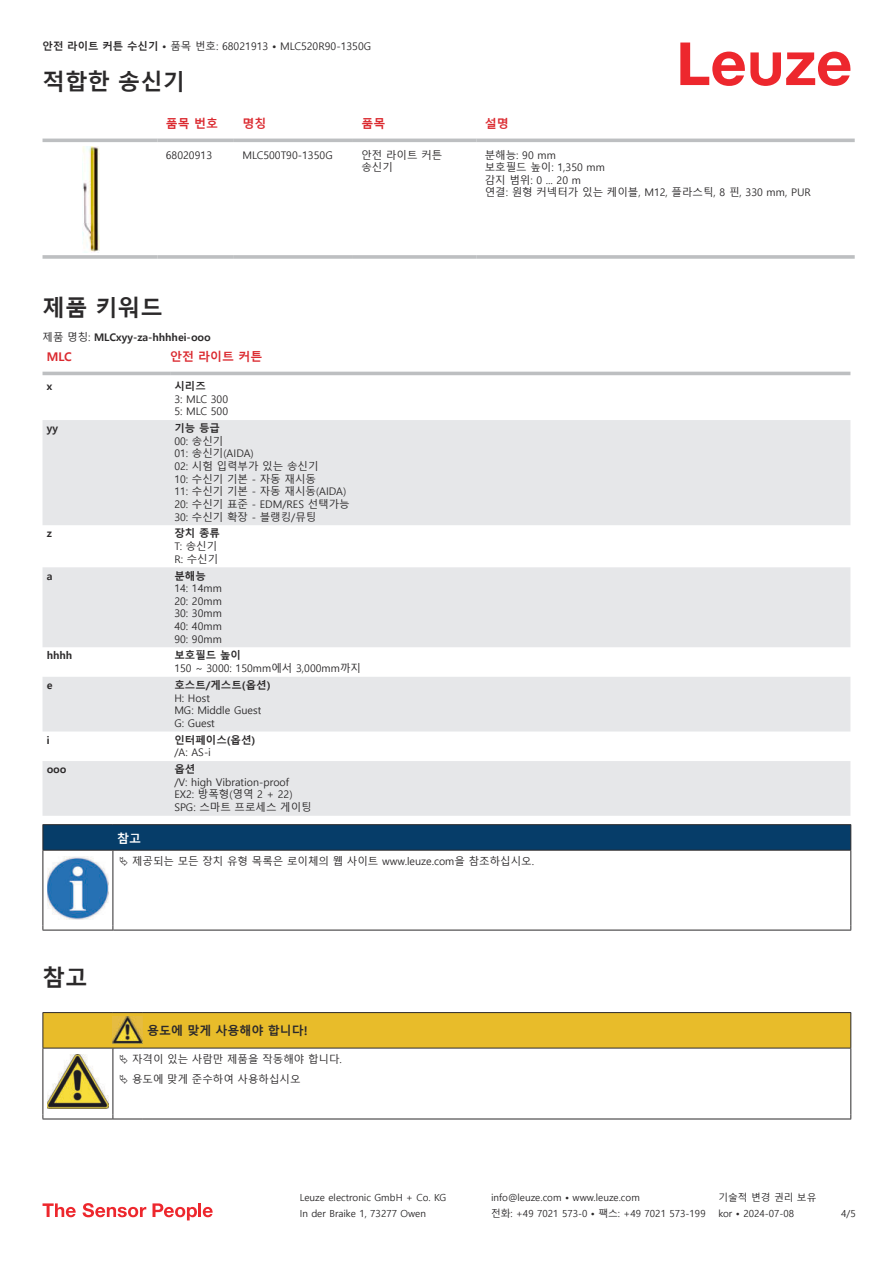
<style>
.page{position:relative;width:893px;height:1263px;background:#fff}
.page>*{position:absolute;margin:0;border:0;box-sizing:border-box;transform-origin:0 0}
.t1{font:700 22.5px "Malgun Gothic";color:#2b292a}
.t2{font:700 12px "Malgun Gothic";color:#db2a30}
.t3{font:700 12px "Malgun Gothic";color:#2b292a}
.t4{font:700 12px "Malgun Gothic";color:#fff}
.t5{font:10.5px/12.6px "Malgun Gothic";color:#2b292a}
.t6{font:700 10.5px "Malgun Gothic";color:#2b292a}
.t7{font:9.75px "Malgun Gothic";color:#2b292a}
.s1{font-weight:700}
.s2{font-weight:400}
</style>
<div class="page">
<svg style="left:680px;top:43px;width:170px;height:43px"></svg>
<svg style="left:43px;top:138px;width:812px;height:1px"></svg>
<hr style="left:43px;top:139px;width:114px;height:3px;background:#bdbfc1">
<hr style="left:157px;top:139px;width:77px;height:3px;background:#bdbfc1">
<hr style="left:234px;top:139px;width:119px;height:3px;background:#bdbfc1">
<hr style="left:353px;top:139px;width:123px;height:3px;background:#bdbfc1">
<hr style="left:476px;top:139px;width:379px;height:3px;background:#bdbfc1">
<svg style="left:43px;top:255px;width:114px;height:4px"></svg>
<hr style="left:157px;top:255px;width:77px;height:4px;background:#c7c8ca">
<hr style="left:234px;top:255px;width:119px;height:4px;background:#bdbfc1">
<svg style="left:353px;top:255px;width:123px;height:4px"></svg>
<hr style="left:476px;top:255px;width:379px;height:4px;background:#c7c8ca">
<img style="left:82px;top:146px;width:18px;height:107px">
<div style="left:43px;top:371px;width:807px;height:5px;background:#ebeced"></div>
<svg style="left:43px;top:420px;width:807px;height:396px;fill:#e6e7e9"></svg>
<hr style="left:43px;top:372px;width:127px;height:3px;background:#bdbfc1">
<hr style="left:170px;top:372px;width:680px;height:3px;background:#bdbfc1">
<svg style="left:43px;top:1203px;width:33px;height:14px"></svg>
<svg style="left:83px;top:1203px;width:63px;height:14px"></svg>
<svg style="left:153px;top:1203px;width:44px;height:17px"></svg>
<hr style="left:198px;top:1203px;width:3px;height:14px;background:#ed272d">
<svg style="left:203px;top:1207px;width:10px;height:10px"></svg>
<svg style="left:44px;top:851px;width:806px;height:79px"></svg>
<hr style="left:43px;top:824px;width:70px;height:1px;background:#2b292a">
<hr style="left:43px;top:850px;width:70px;height:1px;background:#2b292a">
<hr style="left:113px;top:824px;width:738px;height:1px;background:#2b292a">
<svg style="left:43px;top:825px;width:808px;height:25px"></svg>
<hr style="left:113px;top:850px;width:738px;height:1px;background:#2b292a">
<hr style="left:43px;top:850px;width:1px;height:75px;background:#2b292a">
<hr style="left:113px;top:850px;width:1px;height:75px;background:#2b292a">
<hr style="left:850px;top:850px;width:1px;height:75px;background:#2b292a">
<hr style="left:43px;top:930px;width:70px;height:1px;background:#2b292a">
<hr style="left:113px;top:930px;width:738px;height:1px;background:#2b292a">
<img style="left:47px;top:856px;width:61px;height:63px">
<div style="left:115px;top:851px;width:734px;height:20px;background:#fff"></div>
<hr style="left:43px;top:1048px;width:1px;height:66px;background:#2b292a">
<hr style="left:113px;top:1048px;width:1px;height:66px;background:#2b292a">
<hr style="left:850px;top:1048px;width:1px;height:66px;background:#2b292a">
<hr style="left:43px;top:1118px;width:70px;height:1px;background:#2b292a">
<hr style="left:113px;top:1118px;width:30px;height:1px;background:#2b292a">
<hr style="left:143px;top:1118px;width:708px;height:1px;background:#2b292a">
<img style="left:47px;top:1089px;width:61px;height:19px">
<svg style="left:43px;top:1012px;width:808px;height:77px"></svg>
<p class="t5" style="left:43px;top:40px;width:330px"><span class="s1">안전 라이트 커튼 수신기 •</span> 품목 번호: 68021913 <span class="s1">•</span> MLC520R90-1350G</p>
<h1 class="t1" style="left:43px;top:69px;width:144px">적합한 송신기</h1>
<p class="t2" style="left:166px;top:116px;width:54px">품목 번호</p>
<p class="t2" style="left:242px;top:116px;width:25px">명칭</p>
<p class="t2" style="left:361px;top:116px;width:25px">품목</p>
<p class="t2" style="left:485px;top:116px;width:25px">설명</p>
<p class="t5" style="left:166px;top:149px;width:48px">68020913</p>
<p class="t5" style="left:242px;top:149px;width:92px">MLC500T90-1350G</p>
<p class="t5" style="left:361px;top:149px;width:82px">안전 라이트 커튼 송신기</p>
<p class="t5" style="left:485px;top:149px;width:328px">분해능: 90 mm<br>보호필드 높이: 1,350 mm<br>감지 범위: 0 ... 20 m<br>연결: 원형 커넥터가 있는 케이블, M12, 플라스틱, 8 핀, 330 mm, PUR</p>
<h1 class="t1" style="left:43px;top:294px;width:122px">제품 키워드</h1>
<p class="t6" style="left:43px;top:331px;width:170px"><span class="s2">제품 명칭:</span> MLCxyy-za-hhhhei-ooo</p>
<p class="t2" style="left:47px;top:350px;width:27px">MLC</p>
<p class="t2" style="left:170px;top:349px;width:94px">안전 라이트 커튼</p>
<p class="t6" style="left:47px;top:380px;width:7px">x</p>
<p class="t6" style="left:174px;top:380px;width:33px">시리즈</p>
<p class="t5" style="left:174px;top:393px;width:55px">3: MLC 300<br>5: MLC 500</p>
<p class="t6" style="left:47px;top:422px;width:13px">yy</p>
<p class="t6" style="left:174px;top:422px;width:47px">기능 등급</p>
<p class="t5" style="left:174px;top:435px;width:177px">00: 송신기<br>01: 송신기(AIDA)<br>02: 시험 입력부가 있는 송신기<br>10: 수신기 기본 - 자동 재시동<br>11: 수신기 기본 - 자동 재시동(AIDA)<br>20: 수신기 표준 - EDM/RES 선택가능<br>30: 수신기 확장 - 블랭킹/뮤팅</p>
<p class="t6" style="left:47px;top:527px;width:7px">z</p>
<p class="t6" style="left:174px;top:527px;width:47px">장치 종류</p>
<p class="t5" style="left:174px;top:540px;width:45px">T: 송신기<br>R: 수신기</p>
<p class="t6" style="left:47px;top:570px;width:7px">a</p>
<p class="t6" style="left:174px;top:569px;width:33px">분해능</p>
<p class="t5" style="left:174px;top:582px;width:49px;text-align:justify">14: 14mm 20: 20mm 30: 30mm 40: 40mm 90: 90mm</p>
<p class="t6" style="left:47px;top:649px;width:27px">hhhh</p>
<p class="t6" style="left:174px;top:649px;width:68px">보호필드 높이</p>
<p class="t5" style="left:174px;top:662px;width:188px">150 ~ 3000: 150mm에서 3,000mm까지</p>
<p class="t6" style="left:47px;top:679px;width:7px">e</p>
<p class="t6" style="left:174px;top:679px;width:98px">호스트/게스트(옵션)</p>
<p class="t5" style="left:174px;top:692px;width:88px">H: Host<br>MG: Middle Guest<br>G: Guest</p>
<p class="t6" style="left:47px;top:734px;width:4px">i</p>
<p class="t6" style="left:174px;top:734px;width:83px">인터페이스(옵션)</p>
<p class="t5" style="left:174px;top:746px;width:38px">/A: AS-i</p>
<p class="t6" style="left:47px;top:763px;width:21px">ooo</p>
<p class="t6" style="left:174px;top:763px;width:22px">옵션</p>
<p class="t5" style="left:174px;top:776px;width:139px">/V: high Vibration-proof<br>EX2: 방폭형(영역 2 + 22)<br>SPG: 스마트 프로세스 게이팅</p>
<p class="t4" style="left:117px;top:831px;width:25px">참고</p>
<p class="t5" style="left:132px;top:855px;width:403px">제공되는 모든 장치 유형 목록은 로이체의 웹 사이트 www.leuze.com을 참조하십시오.</p>
<h1 class="t1" style="left:43px;top:964px;width:46px">참고</h1>
<p class="t3" style="left:147px;top:1024px;width:162px">용도에 맞게 사용해야 합니다!</p>
<p class="t5" style="left:132px;top:1049px;width:211px;line-height:20.2px">자격이 있는 사람만 제품을 작동해야 합니다. 용도에 맞게 준수하여 사용하십시오</p>
<p class="t7" style="left:300px;top:1192px;width:148px">Leuze electronic GmbH + Co. KG</p>
<p class="t7" style="left:491px;top:1192px;width:150px">info@leuze.com • www.leuze.com</p>
<p class="t7" style="left:718px;top:1192px;width:100px">기술적 변경 권리 보유</p>
<p class="t7" style="left:300px;top:1208px;width:128px">In der Braike 1, 73277 Owen</p>
<p class="t7" style="left:491px;top:1208px;width:216px">전화: +49 7021 573-0 • 팩스: +49 7021 573-199</p>
<p class="t7" style="left:718px;top:1208px;width:77px">kor • 2024-07-08</p>
<p class="t7" style="left:841px;top:1208px;width:16px">4/5</p>
</div>
